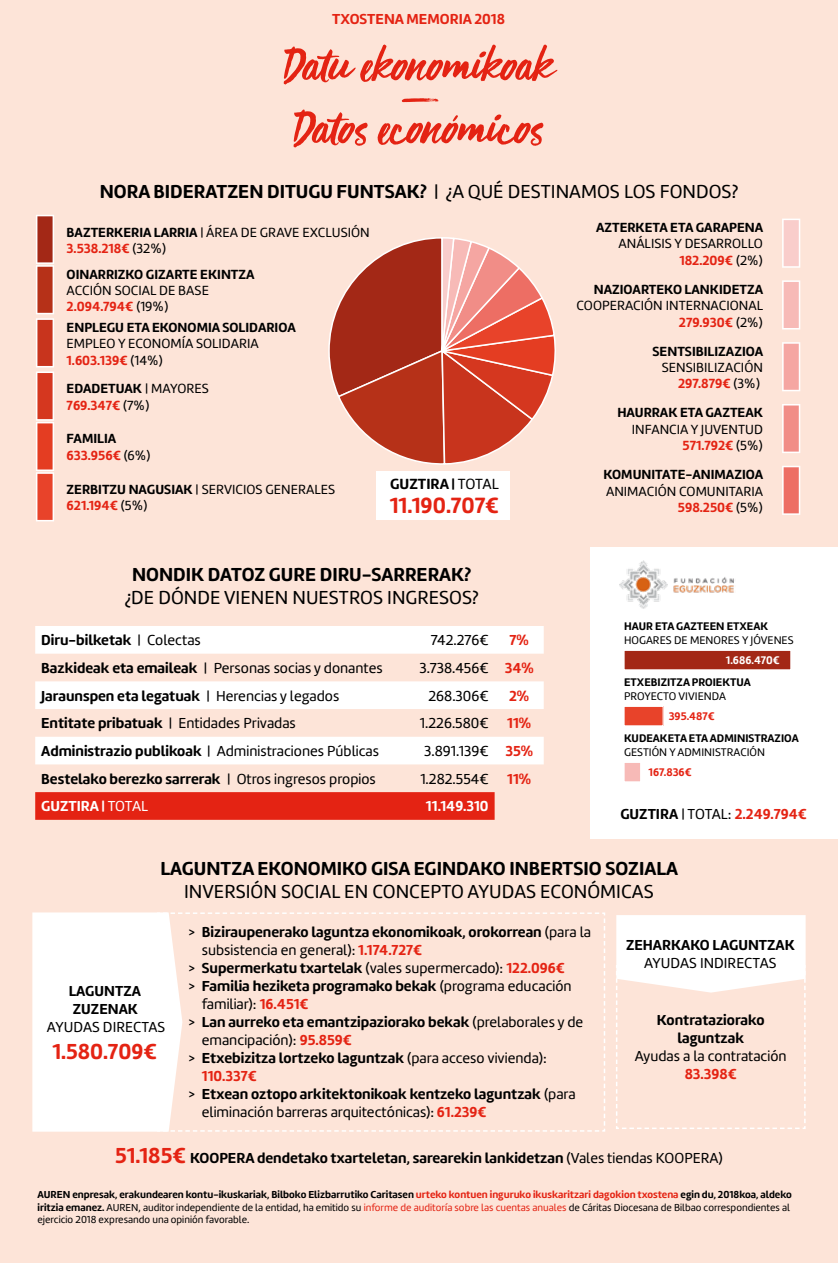
<style>
.page{position:relative;width:838px;height:1263px;background:#fde4d8}
.page>*{position:absolute;margin:0;border:0;box-sizing:border-box;transform-origin:0 0}
.t1{font:52.5px/63px "Viva Beautiful Pro B";color:#e42313}
.t2{font:700 22.95px "Amelia Rounded";color:#e42313}
.t3{font:700 22.5px "Amelia Rounded";color:#e42313}
.t4{font:700 19.5px "Amelia Rounded";color:#000}
.t5{font:19.5px "Amelia Rounded Regular";color:#000}
.t6{font:700 15.3px "Amelia Rounded";color:#000}
.t7{font:700 15px/18px "Amelia Rounded";color:#000}
.t8{font:15px/18px "Amelia Rounded Regular";color:#000}
.t9{font:700 15px "Amelia Rounded";color:#e42313}
.t10{font:700 15px "Amelia Rounded";color:#fff}
.t11{font:13.8px/16.5px "Amelia Rounded Regular";color:#000}
.t12{font:700 13.8px/28.8px "Amelia Rounded";color:#000;text-align:right}
.t13{font:700 13.8px/16.5px "Amelia Rounded";color:#e42313}
.t14{font:700 11.4px "Amelia Rounded";color:#000}
.t15{font:11.4px "Amelia Rounded Regular";color:#000}
.t16{font:700 11.4px "Amelia Rounded";color:#e42313}
.t17{font:700 11.4px "Amelia Rounded";color:#fff}
.t18{font:10.5px/12.6px "Amelia Rounded Regular";color:#000}
.t19{font:700 10.5px "Amelia Rounded";color:#000}
.s1{font-family:"Amelia Rounded Regular";font-weight:400}
.s2{font-family:"Amelia Rounded";font-weight:700}
.s3{font-family:"Amelia Rounded Regular";font-weight:400;color:#000}
.s4{font-family:"Amelia Rounded";font-weight:700;color:#e42313}
.s5{color:#000}
.s6{color:#e42313}
.s7{font-size:22.5px;color:#e42313}
</style>
<div class="page">
<svg style="left:782px;top:219px;width:18px;height:49px"></svg>
<svg style="left:782px;top:280px;width:18px;height:49px"></svg>
<svg style="left:782px;top:342px;width:18px;height:49px"></svg>
<svg style="left:782px;top:404px;width:18px;height:49px"></svg>
<svg style="left:782px;top:466px;width:18px;height:49px"></svg>
<svg style="left:36px;top:215px;width:18px;height:306px;background:#d76552"></svg>
<svg style="left:328px;top:237px;width:228px;height:228px"></svg>
<div style="left:377px;top:472px;width:133px;height:48px;background:#fff"></div>
<div style="left:590px;top:547px;width:248px;height:292px;background:#fff"></div>
<img style="left:619px;top:560px;width:115px;height:49px">
<div style="left:624px;top:650px;width:167px;height:20px;background:#a32816"></div>
<div style="left:623px;top:650px;width:168px;height:20px;border:1px solid #fff"></div>
<div style="left:624px;top:706px;width:39px;height:20px;background:#e8432a"></div>
<div style="left:623px;top:706px;width:40px;height:20px;border:1px solid #fff"></div>
<div style="left:624px;top:762px;width:16px;height:20px;background:#f7bab7"></div>
<div style="left:623px;top:762px;width:18px;height:20px;border:1px solid #fff"></div>
<svg style="left:35px;top:626px;width:509px;height:138px;fill:#fff"></svg>
<svg style="left:35px;top:792px;width:459px;height:28px;background:#e42515"></svg>
<svg style="left:32px;top:912px;width:573px;height:220px"></svg>
<svg style="left:616px;top:915px;width:190px;height:214px"></svg>
<p class="t9" style="left:332px;top:9px;width:174px">TXOSTENA MEMORIA 2018</p>
<h1 class="t1" style="left:285px;top:29px;width:269px">Datu ekonomikoak<br>Datos económicos</h1>
<h3 class="t4" style="left:100px;top:179px;width:640px">NORA BIDERATZEN DITUGU FUNTSAK? <span class="s1">| ¿A QUÉ DESTINAMOS LOS FONDOS?</span></h3>
<p class="t11" style="left:67px;top:224px;width:304px"><span class="s2">BAZTERKERIA LARRIA</span> | ÁREA DE GRAVE EXCLUSIÓN</p>
<p class="t13" style="left:67px;top:240px;width:101px">3.538.218€ <span class="s3">(32%)</span></p>
<p class="t12" style="left:67px;top:259px;width:189px">OINARRIZKO GIZARTE EKINTZA</p>
<p class="t11" style="left:67px;top:282px;width:144px">ACCIÓN SOCIAL DE BASE</p>
<p class="t13" style="left:67px;top:298px;width:103px">2.094.794€ <span class="s3">(19%)</span></p>
<p class="t12" style="left:67px;top:312px;width:231px">ENPLEGU ETA EKONOMIA SOLIDARIOA</p>
<p class="t11" style="left:67px;top:335px;width:194px">EMPLEO Y ECONOMÍA SOLIDARIA</p>
<p class="t13" style="left:67px;top:352px;width:98px">1.603.139€ <span class="s3">(14%)</span></p>
<p class="t11" style="left:67px;top:380px;width:144px"><span class="s2">EDADETUAK</span> | MAYORES<br><span class="s4">769.347€</span> (7%)</p>
<p class="t13" style="left:67px;top:430px;width:85px"><span class="s5">FAMILIA<br></span>633.956€ <span class="s3">(6%)</span></p>
<p class="t11" style="left:67px;top:481px;width:270px"><span class="s2">ZERBITZU NAGUSIAK</span> | SERVICIOS GENERALES</p>
<p class="t13" style="left:67px;top:497px;width:82px">621.194€ <span class="s3">(5%)</span></p>
<p class="t6" style="left:390px;top:474px;width:110px">GUZTIRA | <span class="s1">TOTAL</span></p>
<h2 class="t2" style="left:390px;top:491px;width:111px">11.190.707€</h2>
<h3 class="t4" style="left:132px;top:561px;width:341px">NONDIK DATOZ GURE DIRU-SARRERAK?</h3>
<h3 class="t5" style="left:125px;top:585px;width:355px">¿DE DÓNDE VIENEN NUESTROS INGRESOS?</h3>
<p class="t7" style="left:41px;top:631px;width:161px">Diru-bilketak <span class="s1">| Colectas</span></p>
<p class="t8" style="left:430px;top:631px;width:59px">742.276€</p>
<p class="t9" style="left:509px;top:630px;width:21px">7%</p>
<p class="t8" style="left:41px;top:659px;width:343px"><span class="s2">Bazkideak eta emaileak</span> | Personas socias y donantes</p>
<p class="t8" style="left:419px;top:659px;width:116px">3.738.456€ <span class="s4">34%</span></p>
<p class="t7" style="left:41px;top:686px;width:299px">Jaraunspen eta legatuak <span class="s1">| Herencias y legados</span></p>
<p class="t8" style="left:428px;top:686px;width:62px">268.306€</p>
<p class="t9" style="left:509px;top:686px;width:21px">2%</p>
<p class="t8" style="left:41px;top:714px;width:256px"><span class="s2">Entitate pribatuak</span> | Entidades Privadas</p>
<p class="t8" style="left:420px;top:714px;width:113px">1.226.580€ <span class="s4">11%</span></p>
<p class="t8" style="left:41px;top:742px;width:339px"><span class="s2">Administrazio publikoak</span> | Administraciones Públicas</p>
<p class="t8" style="left:424px;top:742px;width:110px">3.891.139€ <span class="s4">35%</span></p>
<p class="t7" style="left:41px;top:769px;width:336px">Bestelako berezko sarrerak <span class="s1">| Otros ingresos propios</span></p>
<p class="t8" style="left:420px;top:770px;width:112px">1.282.554€ <span class="s4">11%</span></p>
<p class="t10" style="left:41px;top:797px;width:108px">GUZTIRA | <span class="s1">TOTAL</span></p>
<p class="t10" style="left:426px;top:796px;width:64px">11.149.310</p>
<p class="t12" style="left:596px;top:213px;width:169px">AZTERKETA ETA GARAPENA</p>
<p class="t11" style="left:618px;top:236px;width:146px">ANÁLISIS Y DESARROLLO</p>
<p class="t12" style="left:594px;top:246px;width:171px"><span class="s6">182.209€</span> <span class="s1">(2%)<br></span>NAZIOARTEKO LANKIDETZA</p>
<p class="t11" style="left:576px;top:297px;width:188px">COOPERACIÓN INTERNACIONAL</p>
<p class="t12" style="left:652px;top:307px;width:112px"><span class="s6">279.930€</span> <span class="s1">(2%)<br></span>SENTSIBILIZAZIOA</p>
<p class="t11" style="left:662px;top:359px;width:103px">SENSIBILIZACIÓN</p>
<p class="t12" style="left:617px;top:369px;width:147px"><span class="s6">297.879€</span> <span class="s1">(3%)<br></span>HAURRAK ETA GAZTEAK</p>
<p class="t11" style="left:632px;top:421px;width:133px">INFANCIA Y JUVENTUD</p>
<p class="t12" style="left:603px;top:431px;width:161px"><span class="s6">571.792€</span> <span class="s1">(5%)<br></span>KOMUNITATE-ANIMAZIOA</p>
<p class="t11" style="left:606px;top:483px;width:159px">ANIMACIÓN COMUNITARIA</p>
<p class="t13" style="left:678px;top:499px;width:86px">598.250€ <span class="s3">(5%)</span></p>
<p class="t14" style="left:624px;top:619px;width:146px">HAUR ETA GAZTEEN ETXEAK</p>
<p class="t15" style="left:624px;top:633px;width:171px">HOGARES DE MENORES Y JÓVENES</p>
<p class="t17" style="left:726px;top:653px;width:55px">1.686.470€</p>
<p class="t14" style="left:624px;top:675px;width:128px">ETXEBIZITZA PROIEKTUA</p>
<p class="t15" style="left:624px;top:689px;width:103px">PROYECTO VIVIENDA</p>
<p class="t16" style="left:668px;top:709px;width:47px">395.487€</p>
<p class="t14" style="left:624px;top:731px;width:176px">KUDEAKETA ETA ADMINISTRAZIOA</p>
<p class="t15" style="left:624px;top:745px;width:142px">GESTIÓN Y ADMINISTRACIÓN</p>
<p class="t16" style="left:648px;top:765px;width:45px">167.836€</p>
<p class="t9" style="left:620px;top:804px;width:188px"><span class="s5">GUZTIRA</span> <span class="s3">| TOTAL:</span> 2.249.794€</p>
<h3 class="t4" style="left:160px;top:856px;width:519px">LAGUNTZA EKONOMIKO GISA EGINDAKO INBERTSIO SOZIALA</h3>
<h3 class="t5" style="left:184px;top:879px;width:471px">INVERSIÓN SOCIAL EN CONCEPTO AYUDAS ECONÓMICAS</h3>
<p class="t7" style="left:188px;top:923px;width:404px"><span class="s1">&gt;</span> Biziraupenerako laguntza ekonomikoak, orokorrean <span class="s1">(para la</span></p>
<p class="t8" style="left:188px;top:941px;width:378px;text-indent:14px">subsistencia en general): <span class="s4">1.174.727€<br></span>&gt; <span class="s2">Supermerkatu txartelak</span> (vales supermercado): <span class="s4">122.096€</span></p>
<p class="t7" style="left:188px;top:977px;width:385px"><span class="s1">&gt;</span> Familia heziketa programako bekak <span class="s1">(programa educación</span></p>
<p class="t8" style="left:202px;top:995px;width:108px">familiar): <span class="s4">16.451€</span></p>
<p class="t7" style="left:188px;top:1013px;width:396px"><span class="s1">&gt;</span> Lan aurreko eta emantzipaziorako bekak <span class="s1">(prelaborales y de</span></p>
<p class="t8" style="left:202px;top:1031px;width:151px">emancipación): <span class="s4">95.859€</span></p>
<p class="t7" style="left:188px;top:1049px;width:360px"><span class="s1">&gt;</span> Etxebizitza lortzeko laguntzak <span class="s1">(para acceso vivienda):</span></p>
<p class="t9" style="left:202px;top:1067px;width:57px">110.337€</p>
<p class="t7" style="left:188px;top:1085px;width:389px"><span class="s1">&gt;</span> Etxean oztopo arkitektonikoak kentzeko laguntzak <span class="s1">(para</span></p>
<p class="t8" style="left:202px;top:1103px;width:286px">eliminación barreras arquitectónicas): <span class="s4">61.239€</span></p>
<p class="t7" style="left:626px;top:936px;width:170px">ZEHARKAKO LAGUNTZAK</p>
<p class="t8" style="left:644px;top:954px;width:134px">AYUDAS INDIRECTAS</p>
<p class="t7" style="left:69px;top:982px;width:74px">LAGUNTZA<br>ZUZENAK</p>
<p class="t8" style="left:47px;top:1018px;width:120px">AYUDAS DIRECTAS</p>
<h3 class="t3" style="left:52px;top:1037px;width:106px">1.580.709€</h3>
<p class="t7" style="left:657px;top:1011px;width:109px;text-align:center">Kontrataziorako laguntzak</p>
<p class="t8" style="left:635px;top:1047px;width:153px">Ayudas a la contratación</p>
<p class="t9" style="left:684px;top:1064px;width:54px">83.398€</p>
<p class="t7" style="left:115px;top:1148px;width:609px"><span class="s7">51.185€</span> KOOPERA dendetako txarteletan, sarearekin lankidetzan <span class="s1">(Vales tiendas KOOPERA)</span></p>
<p class="t19" style="left:38px;top:1188px;width:755px">AUREN enpresak, erakundearen kontu-ikuskariak, Bilboko Elizbarrutiko Caritasen <span class="s6">urteko kontuen inguruko ikuskaritzari dagokion txostena</span> egin du, 2018koa, aldeko</p>
<p class="t18" style="left:38px;top:1201px;width:754px"><span class="s2">iritzia emanez.</span> AUREN, auditor independiente de la entidad, ha emitido su <span class="s6">informe de auditoría sobre las cuentas anuales</span> de Cáritas Diocesana de Bilbao correspondientes al ejercicio 2018 expresando una opinión favorable.</p>
</div>
